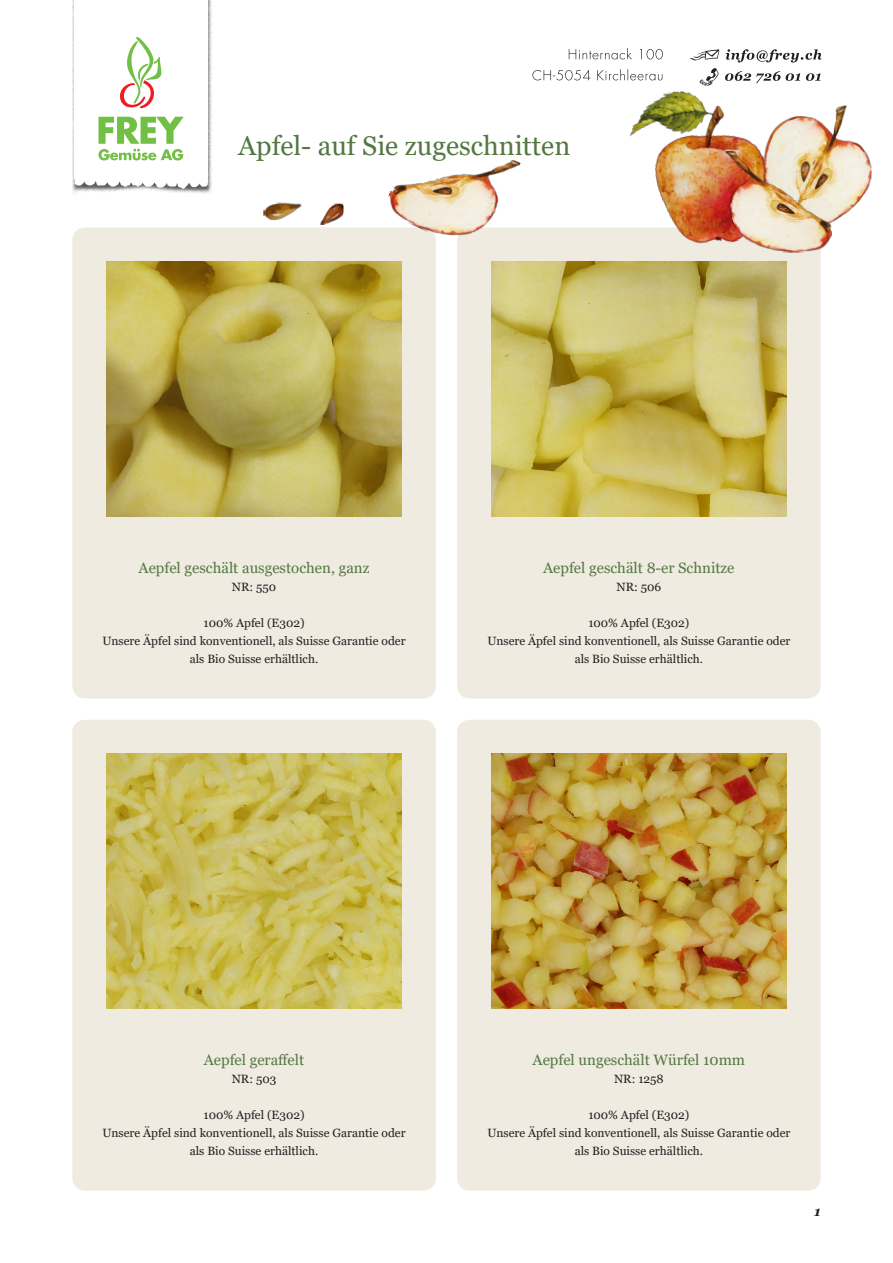
<style>
.page{position:relative;width:893px;height:1263px;background:#fff}
.page>*{position:absolute;margin:0;border:0;box-sizing:border-box;transform-origin:0 0}
.Titel{font:27px "Georgia";color:#537842}
.Produktetitel{font:15px "Georgia";color:#537842}
.Kursiv{font:italic 700 13.5px "Georgia";color:#231f20}
.Produktedetail{font:12px "Georgia";color:#231f20}
</style>
<div class="page">
<div style="left:72px;top:0;width:141px;height:198px;background:#231f20;opacity:.75"></div>
<svg style="left:73px;top:0;width:135px;height:189px"></svg>
<svg style="left:725px;top:49px;width:97px;height:13px"></svg>
<svg style="left:532px;top:69px;width:130px;height:11px"></svg>
<svg style="left:569px;top:48px;width:94px;height:11px"></svg>
<svg style="left:725px;top:71px;width:96px;height:10px"></svg>
<svg style="left:690px;top:49px;width:29px;height:12px"></svg>
<svg style="left:707px;top:68px;width:11px;height:9px"></svg>
<div style="left:457px;top:227px;width:364px;height:471px;background:#efebe1;border-radius:13px"></div>
<div style="left:72px;top:227px;width:364px;height:471px;background:#efebe1;border-radius:13px"></div>
<div style="left:72px;top:720px;width:364px;height:471px;background:#efebe1;border-radius:13px"></div>
<div style="left:457px;top:720px;width:364px;height:471px;background:#efebe1;border-radius:13px"></div>
<img style="left:491px;top:261px;width:296px;height:256px">
<img style="left:106px;top:261px;width:296px;height:256px">
<img style="left:106px;top:754px;width:296px;height:254px">
<img style="left:491px;top:754px;width:296px;height:255px">
<img style="left:778px;top:105px;width:94px;height:117px">
<img style="left:623px;top:77px;width:155px;height:167px">
<img style="left:724px;top:151px;width:109px;height:102px">
<img style="left:381px;top:159px;width:140px;height:80px">
<img style="left:263px;top:202px;width:81px;height:23px">
<p class="Titel" style="left:238px;top:129px;width:334px">Apfel- auf Sie zugeschnitten</p>
<p class="Produktetitel" style="left:139px;top:558px;width:232px">Aepfel geschält ausgestochen, ganz</p>
<p class="Produktedetail" style="left:232px;top:579px;width:46px">NR: 550</p>
<p class="Produktedetail" style="left:204px;top:615px;width:103px">100% Apfel (E302)</p>
<p class="Produktedetail" style="left:102px;top:633px;width:305px">Unsere Äpfel sind konventionell, als Suisse Garantie oder</p>
<p class="Produktedetail" style="left:190px;top:651px;width:130px">als Bio Suisse erhältlich.</p>
<p class="Produktetitel" style="left:543px;top:558px;width:193px">Aepfel geschält 8-er Schnitze</p>
<p class="Produktedetail" style="left:616px;top:579px;width:46px">NR: 506</p>
<p class="Produktedetail" style="left:588px;top:615px;width:103px">100% Apfel (E302)</p>
<p class="Produktedetail" style="left:487px;top:633px;width:305px">Unsere Äpfel sind konventionell, als Suisse Garantie oder</p>
<p class="Produktedetail" style="left:575px;top:651px;width:130px">als Bio Suisse erhältlich.</p>
<p class="Produktetitel" style="left:204px;top:1051px;width:102px">Aepfel geraffelt</p>
<p class="Produktedetail" style="left:232px;top:1071px;width:46px">NR: 503</p>
<p class="Produktedetail" style="left:204px;top:1107px;width:103px">100% Apfel (E302)</p>
<p class="Produktedetail" style="left:102px;top:1125px;width:305px">Unsere Äpfel sind konventionell, als Suisse Garantie oder</p>
<p class="Produktedetail" style="left:190px;top:1143px;width:130px">als Bio Suisse erhältlich.</p>
<p class="Produktetitel" style="left:533px;top:1051px;width:214px">Aepfel ungeschält Würfel 10mm</p>
<p class="Produktedetail" style="left:614px;top:1071px;width:51px">NR: 1258</p>
<p class="Produktedetail" style="left:588px;top:1107px;width:103px">100% Apfel (E302)</p>
<p class="Produktedetail" style="left:487px;top:1125px;width:305px">Unsere Äpfel sind konventionell, als Suisse Garantie oder</p>
<p class="Produktedetail" style="left:575px;top:1143px;width:130px">als Bio Suisse erhältlich.</p>
<p class="Kursiv" style="left:814px;top:1202px;width:8px">1</p>
</div>
